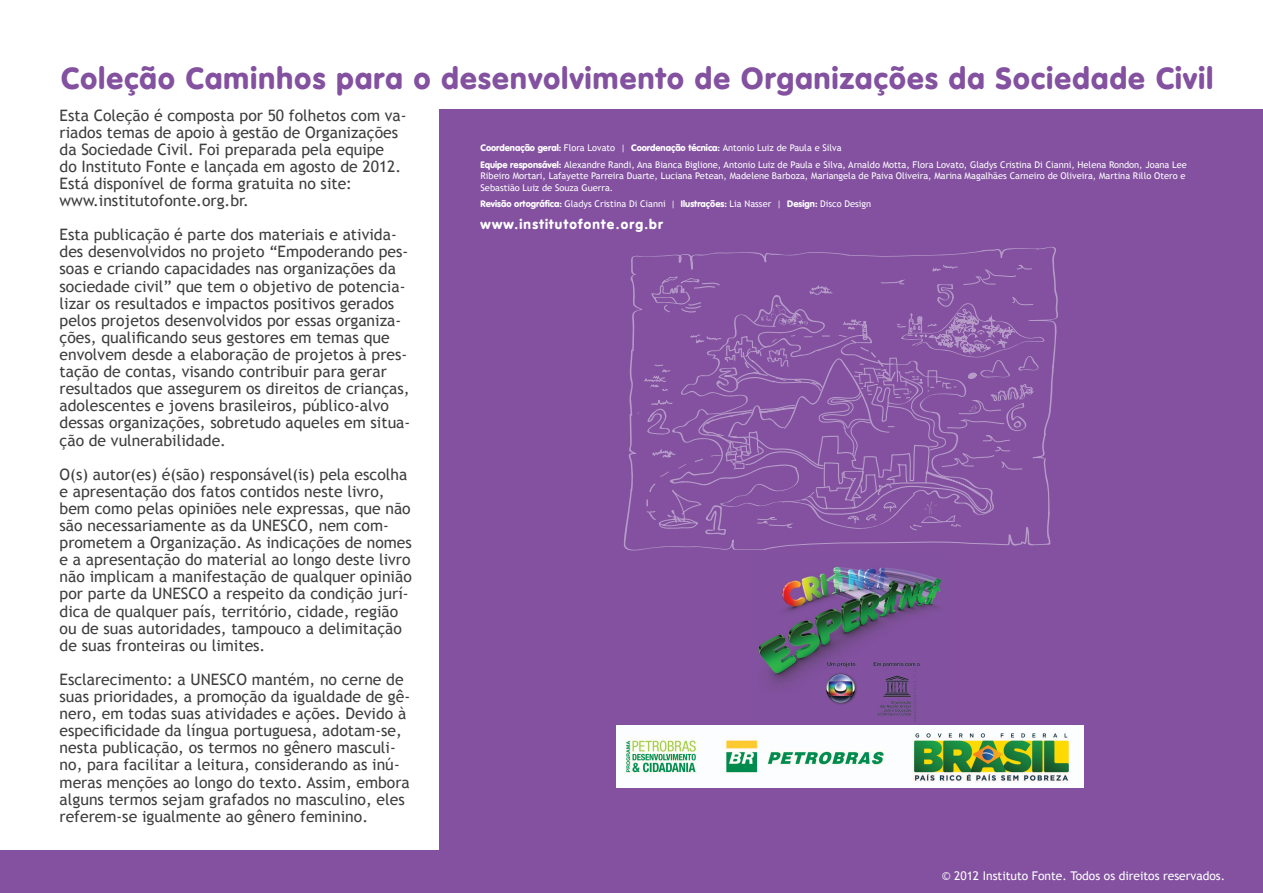
<style>
.page{position:relative;width:1263px;height:893px;background:#fff}
.page>*{position:absolute;margin:0;border:0;box-sizing:border-box;transform-origin:0 0}
.t1{font:900 30px "VAG Rounded";letter-spacing:.045em;color:#8351a0}
.t2{font:15.75px/17.1px "Trebuchet MS";color:#3e3e3f}
.t3{font:900 13.5px "VAG Rounded";letter-spacing:.09em;color:#fff}
.t4{font:12px "Trebuchet MS";color:#fff}
.t5{font:9.3px/11.1px "Trebuchet MS";color:#fff}
.t6{font:900 9.3px "VAG Rounded";color:#fff}
.s1{font-family:"Trebuchet MS";font-weight:400}
.s2{font-family:"VAG Rounded";font-weight:900}
</style>
<div class="page">
<div style="left:439px;top:110px;width:824px;height:783px;background:#8351a0"></div>
<img style="left:616px;top:726px;width:467px;height:61px">
<div style="left:0;top:850px;width:1263px;height:43px;background:#8351a0"></div>
<svg style="left:624px;top:246px;width:434px;height:305px"></svg>
<img style="left:758px;top:566px;width:183px;height:155px">
<p class="t1" style="left:61px;top:60px;width:1153px">Coleção Caminhos para o desenvolvimento de Organizações da Sociedade Civil</p>
<p class="t2" style="left:60px;top:107px;width:349px">Esta Coleção é composta por 50 folhetos com va&shy;riados temas de apoio à gestão de Organizações da Sociedade Civil. Foi preparada pela equipe<br>do Instituto Fonte e lançada em agosto de 2012.<br>Está disponível de forma gratuita no site: www.institutofonte.org.br.</p>
<p class="t2" style="left:60px;top:226px;width:352px">Esta publicação é parte dos materiais e ativida&shy;des desenvolvidos no projeto “Empoderando pes&shy;soas e criando capacidades nas organizações da sociedade civil” que tem o objetivo de potencia&shy;lizar os resultados e impactos positivos gerados pelos projetos desenvolvidos por essas organiza&shy;ções, qualificando seus gestores em temas que envolvem desde a elaboração de projetos à pres&shy;tação de contas, visando contribuir para gerar resultados que assegurem os direitos de crianças, adolescentes e jovens brasileiros, público-alvo dessas organizações, sobretudo aqueles em situa&shy;ção de vulnerabilidade.</p>
<p class="t2" style="left:60px;top:466px;width:354px">O(s) autor(es) é(são) responsável(is) pela escolha e apresentação dos fatos contidos neste livro, bem como pelas opiniões nele expressas, que não são necessariamente as da UNESCO, nem com&shy;prometem a Organização. As indicações de nomes e a apresentação do material ao longo deste livro não implicam a manifestação de qualquer opinião por parte da UNESCO a respeito da condição jurí&shy;dica de qualquer país, território, cidade, região ou de suas autoridades, tampouco a delimitação de suas fronteiras ou limites.</p>
<p class="t2" style="left:60px;top:671px;width:352px">Esclarecimento: a UNESCO mantém, no cerne de suas prioridades, a promoção da igualdade de gê&shy;nero, em todas suas atividades e ações. Devido à especificidade da língua portuguesa, adotam-se, nesta publicação, os termos no gênero masculi&shy;no, para facilitar a leitura, considerando as inú&shy;meras menções ao longo do texto. Assim, embora alguns termos sejam grafados no masculino, eles referem-se igualmente ao gênero feminino.</p>
<p class="t6" style="left:480px;top:143px;width:363px">Coordenação geral: <span class="s1">Flora Lovato |</span> Coordenação técnica: <span class="s1">Antonio Luiz de Paula e Silva</span></p>
<p class="t5" style="left:480px;top:160px;width:708px"><span class="s2">Equipe responsável:</span> Alexandre Randi, Ana Bianca Biglione, Antonio Luiz de Paula e Silva, Arnaldo Motta, Flora Lovato, Gladys Cristina Di Cianni, Helena Rondon, Joana Lee<br>Ribeiro Mortari, Lafayette Parreira Duarte, Luciana Petean, Madelene Barboza, Mariangela de Paiva Oliveira, Marina Magalhães Carneiro de Oliveira, Martina Rillo Otero e<br>Sebastião Luiz de Souza Guerra.</p>
<p class="t5" style="left:480px;top:199px;width:392px"><span class="s2">Revisão ortográfica:</span> Gladys Cristina Di Cianni | <span class="s2">Ilustrações:</span> Lia Nasser | <span class="s2">Design:</span> Disco Design</p>
<p class="t3" style="left:480px;top:217px;width:184px">www.institutofonte.org.br</p>
<p class="t4" style="left:942px;top:869px;width:285px">© 2012 Instituto Fonte. Todos os direitos reservados.</p>
</div>
